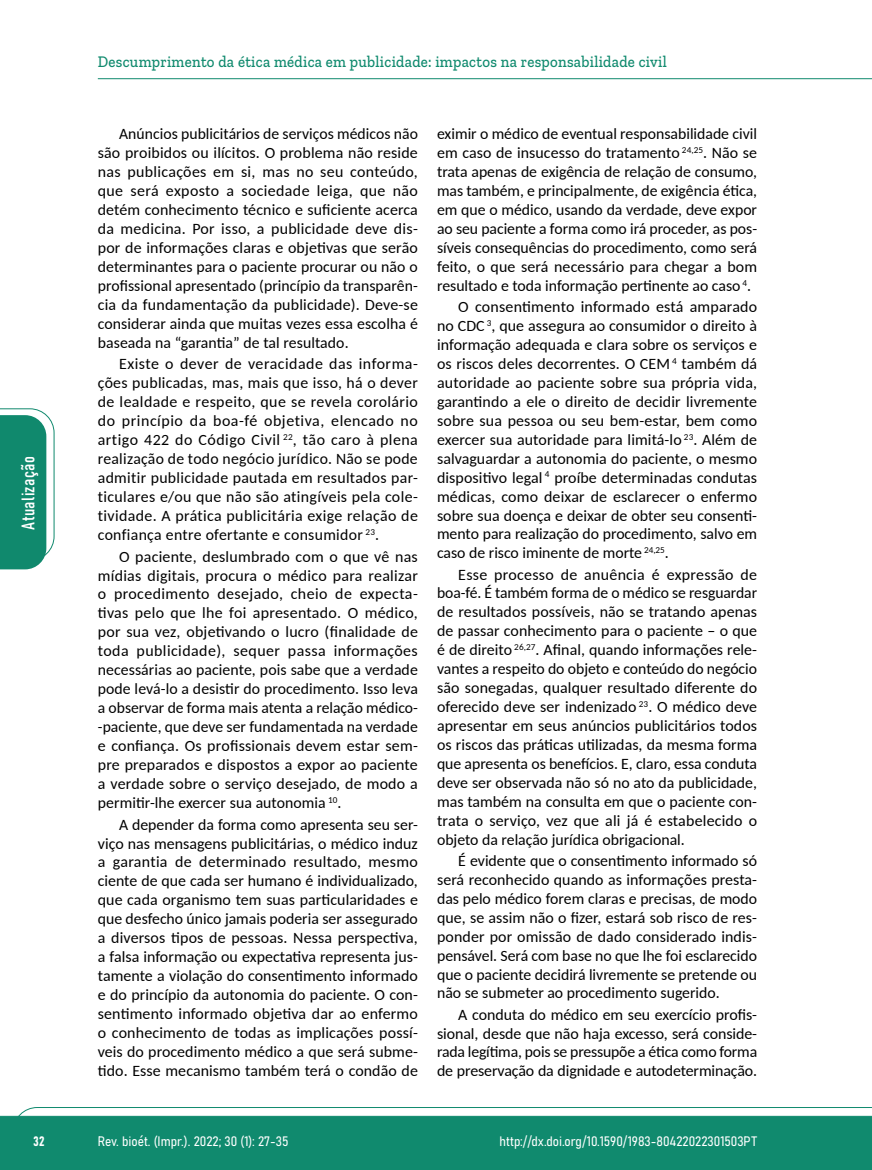
<style>
.page{position:relative;width:872px;height:1170px;background:#fff}
.page>*{position:absolute;margin:0;border:0;box-sizing:border-box;transform-origin:0 0}
.t1{font:18px "Bahnschrift";letter-spacing:.02em;color:#fff}
.t2{font:500 16.5px "Zilla Slab";letter-spacing:.02em;color:#108a6e;scale:.9 1}
.t3{font:15.75px/19px "Carlito";color:#000;text-align:justify}
.t4{font:13.5px "Bahnschrift";color:#fff}
</style>
<div class="page">
<svg style="left:12px;top:1107px;width:860px;height:62px;background:#2e9880"></svg>
<hr style="left:98px;top:78px;width:774px;height:1px;background:#108a6e">
<svg style="left:0;top:408px;width:55px;height:161px"></svg>
<p class="t1" style="left:15px;top:529px;width:75px;rotate:-90deg">Atualização</p>
<p class="t2" style="left:98px;top:53px;width:633px">Descumprimento da ética médica em publicidade: impactos na responsabilidade civil</p>
<p class="t3" style="left:98px;top:124px;width:322px;text-indent:21px">Anúncios publicitários de serviços médicos não são proibidos ou ilícitos. O problema não reside nas publicações em si, mas no seu conteúdo, que será exposto a sociedade leiga, que não detém conhecimento técnico e suficiente acerca da medicina. Por isso, a publicidade deve dis&shy;por de informações claras e objetivas que serão determinantes para o paciente procurar ou não o profissional apresentado (princípio da transparên&shy;cia da fundamentação da publicidade). Deve-se considerar ainda que muitas vezes essa escolha é baseada na “garantia” de tal resultado.</p>
<p class="t3" style="left:98px;top:354px;width:321px;text-indent:21px">Existe o dever de veracidade das informa&shy;ções publicadas, mas, mais que isso, há o dever de lealdade e respeito, que se revela corolário do princípio da boa-fé objetiva, elencado no artigo 422 do Código Civil <sup>22</sup>, tão caro à plena realização de todo negócio jurídico. Não se pode admitir publicidade pautada em resultados par&shy;ticulares e/ou que não são atingíveis pela cole&shy;tividade. A prática publicitária exige relação de confiança entre ofertante e consumidor <sup>23</sup>.</p>
<p class="t3" style="left:98px;top:546px;width:322px;text-indent:21px">O paciente, deslumbrado com o que vê nas mídias digitais, procura o médico para realizar o procedimento desejado, cheio de expecta&shy;tivas pelo que lhe foi apresentado. O médico, por sua vez, objetivando o lucro (finalidade de toda publicidade), sequer passa informações necessárias ao paciente, pois sabe que a verdade pode levá-lo a desistir do procedimento. Isso leva a observar de forma mais atenta a relação médico--paciente, que deve ser fundamentada na verdade e confiança. Os profissionais devem estar sem&shy;pre preparados e dispostos a expor ao paciente a verdade sobre o serviço desejado, de modo a permitir-lhe exercer sua autonomia <sup>10</sup>.</p>
<p class="t3" style="left:98px;top:814px;width:322px;text-indent:21px">A depender da forma como apresenta seu ser&shy;viço nas mensagens publicitárias, o médico induz a garantia de determinado resultado, mesmo ciente de que cada ser humano é individualizado, que cada organismo tem suas particularidades e que desfecho único jamais poderia ser assegurado a diversos tipos de pessoas. Nessa perspectiva, a falsa informação ou expectativa representa jus&shy;tamente a violação do consentimento informado e do princípio da autonomia do paciente. O con&shy;sentimento informado objetiva dar ao enfermo o conhecimento de todas as implicações possí&shy;veis do procedimento médico a que será subme&shy;tido. Esse mecanismo também terá o condão de</p>
<p class="t3" style="left:437px;top:124px;width:321px">eximir o médico de eventual responsabilidade civil em caso de insucesso do tratamento <sup>24,25</sup>. Não se trata apenas de exigência de relação de consumo, mas também, e principalmente, de exigência ética, em que o médico, usando da verdade, deve expor ao seu paciente a forma como irá proceder, as pos&shy;síveis consequências do procedimento, como será feito, o que será necessário para chegar a bom resultado e toda informação pertinente ao caso <sup>4</sup>.</p>
<p class="t3" style="left:437px;top:297px;width:322px;text-indent:21px">O consentimento informado está amparado no CDC <sup>3</sup>, que assegura ao consumidor o direito à informação adequada e clara sobre os serviços e os riscos deles decorrentes. O CEM <sup>4</sup> também dá autoridade ao paciente sobre sua própria vida, garantindo a ele o direito de decidir livremente sobre sua pessoa ou seu bem-estar, bem como exercer sua autoridade para limitá-lo <sup>23</sup>. Além de salvaguardar a autonomia do paciente, o mesmo dispositivo legal <sup>4</sup> proíbe determinadas condutas médicas, como deixar de esclarecer o enfermo sobre sua doença e deixar de obter seu consenti&shy;mento para realização do procedimento, salvo em caso de risco iminente de morte <sup>24,25</sup>.</p>
<p class="t3" style="left:437px;top:564px;width:322px;text-indent:21px">Esse processo de anuência é expressão de boa-fé. É também forma de o médico se resguardar de resultados possíveis, não se tratando apenas de passar conhecimento para o paciente – o que é de direito <sup>26,27</sup>. Afinal, quando informações rele&shy;vantes a respeito do objeto e conteúdo do negócio são sonegadas, qualquer resultado diferente do oferecido deve ser indenizado <sup>23</sup>. O médico deve apresentar em seus anúncios publicitários todos os riscos das práticas utilizadas, da mesma forma que apresenta os benefícios. E, claro, essa conduta deve ser observada não só no ato da publicidade, mas também na consulta em que o paciente con&shy;trata o serviço, vez que ali já é estabelecido o objeto da relação jurídica obrigacional.</p>
<p class="t3" style="left:437px;top:850px;width:321px;text-indent:21px">É evidente que o consentimento informado só será reconhecido quando as informações presta&shy;das pelo médico forem claras e precisas, de modo que, se assim não o fizer, estará sob risco de res&shy;ponder por omissão de dado considerado indis&shy;pensável. Será com base no que lhe foi esclarecido que o paciente decidirá livremente se pretende ou não se submeter ao procedimento sugerido.</p>
<p class="t3" style="left:437px;top:1004px;width:322px;text-indent:21px">A conduta do médico em seu exercício profis&shy;sional, desde que não haja excesso, será conside&shy;rada legítima, pois se pressupõe a ética como forma de preservação da dignidade e autodeterminação.</p>
<p class="t4" style="left:33px;top:1130px;width:13px">32</p>
<p class="t4" style="left:98px;top:1131px;width:192px">Rev. bioét. (Impr.). 2022; 30 (1): 27-35</p>
<p class="t4" style="left:499px;top:1131px;width:259px">http://dx.doi.org/10.1590/1983-80422022301503PT</p>
</div>
